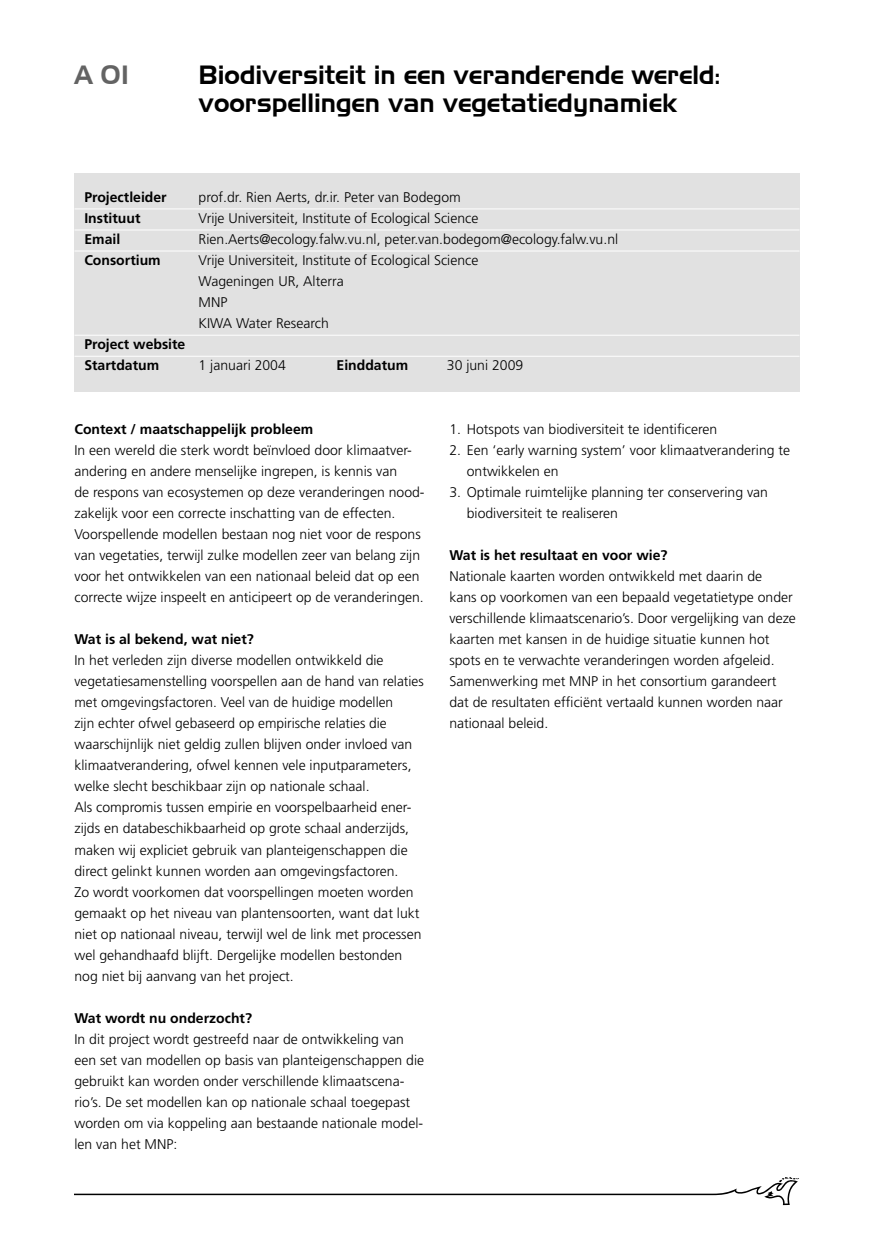
<style>
.page{position:relative;width:874px;height:1241px;background:#fff}
.page>*{position:absolute;margin:0;border:0;box-sizing:border-box;transform-origin:0 0}
.t1{font:26.25px/28px "Slicker";color:#000}
.t2{font:26.25px "Slicker";color:#636363}
.t3{font:300 14px/21px "Frutiger";color:#000}
.t4{font:700 14px/21px "Frutiger";color:#000}
</style>
<div class="page">
<svg style="left:74px;top:1177px;width:724px;height:27px"></svg>
<div style="left:74px;top:173px;width:725px;height:218px;background:#e1e1e1"></div>
<hr style="left:74px;top:208px;width:725px;height:1px;background:#fff">
<hr style="left:74px;top:229px;width:725px;height:1px;background:#fff">
<hr style="left:74px;top:250px;width:725px;height:1px;background:#fff">
<hr style="left:74px;top:335px;width:725px;height:1px;background:#fff">
<hr style="left:74px;top:356px;width:725px;height:1px;background:#fff">
<h1 class="t2" style="left:74px;top:60px;width:56px">A 01</h1>
<h1 class="t1" style="left:198px;top:61px;width:522px">Biodiversiteit in een veranderende wereld: voorspellingen van vegetatiedynamiek</h1>
<p class="t4" style="left:84px;top:186px;width:84px">Projectleider</p>
<p class="t3" style="left:198px;top:187px;width:263px">prof.dr. Rien Aerts, dr.ir. Peter van Bodegom</p>
<p class="t4" style="left:84px;top:207px;width:57px">Instituut</p>
<p class="t3" style="left:198px;top:208px;width:281px">Vrije Universiteit, Institute of Ecological Science</p>
<p class="t4" style="left:84px;top:228px;width:37px">Email</p>
<p class="t3" style="left:198px;top:229px;width:421px">Rien.Aerts@ecology.falw.vu.nl, peter.van.bodegom@ecology.falw.vu.nl</p>
<p class="t4" style="left:84px;top:250px;width:78px">Consortium</p>
<p class="t3" style="left:198px;top:250px;width:281px">Vrije Universiteit, Institute of Ecological Science<br>Wageningen UR, Alterra<br>MNP<br>KIWA Water Research</p>
<p class="t4" style="left:84px;top:334px;width:102px">Project website<br>Startdatum</p>
<p class="t3" style="left:198px;top:355px;width:89px">1 januari 2004</p>
<p class="t4" style="left:336px;top:355px;width:73px">Einddatum</p>
<p class="t3" style="left:446px;top:355px;width:78px">30 juni 2009</p>
<p class="t4" style="left:74px;top:418px;width:240px">Context / maatschappelijk probleem</p>
<p class="t3" style="left:74px;top:439px;width:351px">In een wereld die sterk wordt beïnvloed door klimaatver&shy;andering en andere menselijke ingrepen, is kennis van<br>de respons van ecosystemen op deze veranderingen nood&shy;zakelijk voor een correcte inschatting van de effecten.<br>Voorspellende modellen bestaan nog niet voor de respons van vegetaties, terwijl zulke modellen zeer van belang zijn voor het ontwikkelen van een nationaal beleid dat op een correcte wijze inspeelt en anticipeert op de veranderingen.</p>
<p class="t4" style="left:74px;top:628px;width:181px">Wat is al bekend, wat niet?</p>
<p class="t3" style="left:74px;top:649px;width:350px">In het verleden zijn diverse modellen ontwikkeld die vegetatiesamenstelling voorspellen aan de hand van relaties met omgevingsfactoren. Veel van de huidige modellen<br>zijn echter ofwel gebaseerd op empirische relaties die waarschijnlijk niet geldig zullen blijven onder invloed van klimaatverandering, ofwel kennen vele inputparameters, welke slecht beschikbaar zijn op nationale schaal.<br>Als compromis tussen empirie en voorspelbaarheid ener&shy;zijds en databeschikbaarheid op grote schaal anderzijds, maken wij expliciet gebruik van planteigenschappen die direct gelinkt kunnen worden aan omgevingsfactoren.<br>Zo wordt voorkomen dat voorspellingen moeten worden gemaakt op het niveau van plantensoorten, want dat lukt niet op nationaal niveau, terwijl wel de link met processen wel gehandhaafd blijft. Dergelijke modellen bestonden nog niet bij aanvang van het project.</p>
<p class="t4" style="left:74px;top:1007px;width:179px">Wat wordt nu onderzocht?</p>
<p class="t3" style="left:74px;top:1028px;width:351px">In dit project wordt gestreefd naar de ontwikkeling van een set van modellen op basis van planteigenschappen die gebruikt kan worden onder verschillende klimaatscena&shy;rio’s. De set modellen kan op nationale schaal toegepast worden om via koppeling aan bestaande nationale model&shy;len van het MNP:</p>
<p class="t3" style="left:449px;top:418px;width:269px">1. Hotspots van biodiversiteit te identificeren</p>
<p class="t3" style="left:466px;top:439px;width:325px;text-indent:-17px">2. Een ‘early warning system’ voor klimaatverandering te ontwikkelen en</p>
<p class="t3" style="left:466px;top:481px;width:302px;text-indent:-17px">3. Optimale ruimtelijke planning ter conservering van biodiversiteit te realiseren</p>
<p class="t4" style="left:449px;top:544px;width:219px">Wat is het resultaat en voor wie?</p>
<p class="t3" style="left:449px;top:565px;width:348px">Nationale kaarten worden ontwikkeld met daarin de<br>kans op voorkomen van een bepaald vegetatietype onder verschillende klimaatscenario’s. Door vergelijking van deze kaarten met kansen in de huidige situatie kunnen hot spots en te verwachte veranderingen worden afgeleid.<br>Samenwerking met MNP in het consortium garandeert dat de resultaten efficiënt vertaald kunnen worden naar nationaal beleid.</p>
</div>
